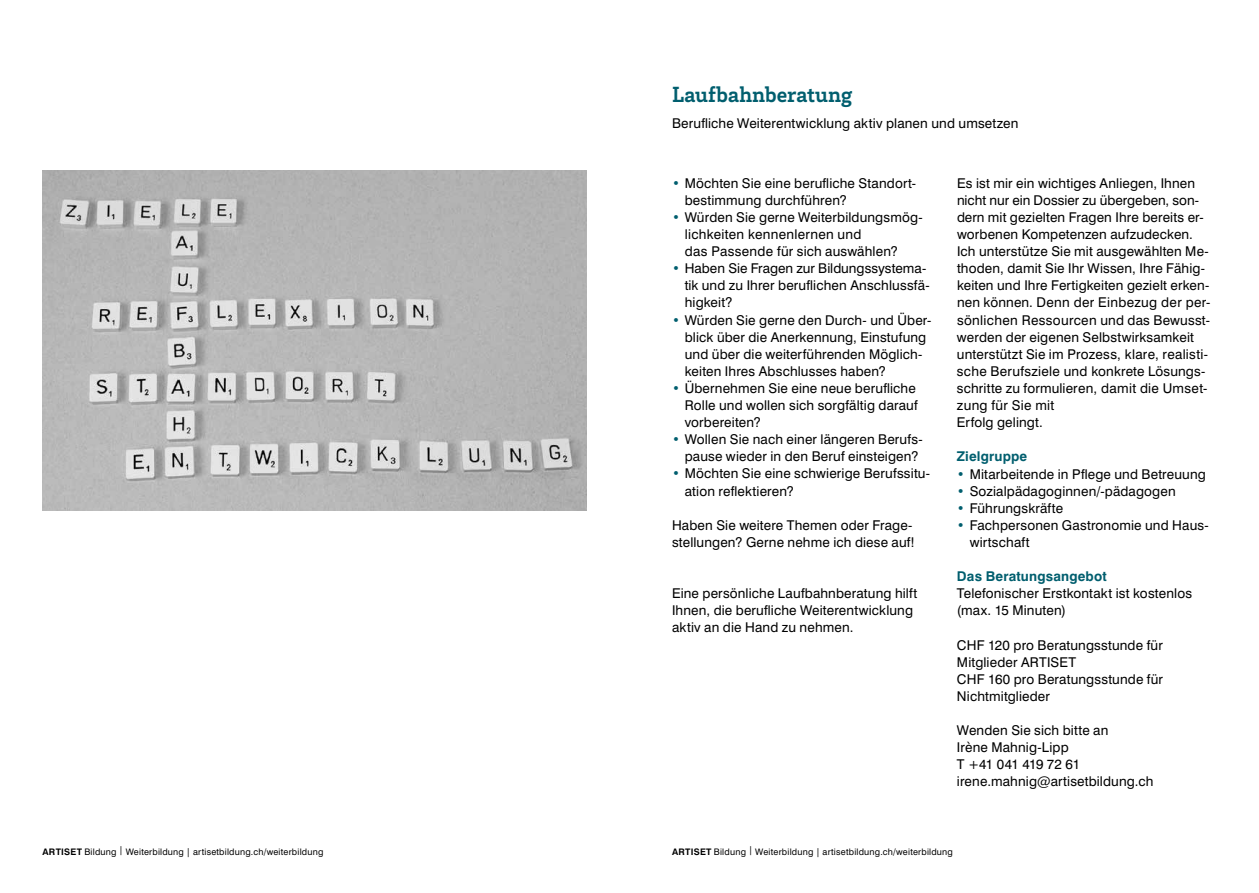
<style>
.page{position:relative;width:1259px;height:893px;background:#fff}
.page>*{position:absolute;margin:0;border:0;box-sizing:border-box;transform-origin:0 0}
.t1{font:700 22.5px "Brix Slab";color:#005e6e}
.t2{font:13.5px/17.1px "Swiss 721 BT";letter-spacing:.01em;color:#000}
.t3{font:700 13.5px "Swiss 721 BT";letter-spacing:.015em;color:#005e6e}
.t4{font:9px "Swiss 721 BT";letter-spacing:.02em;color:#000}
.s1{color:#005e6e}
.s2{font-weight:700}
</style>
<div class="page">
<img style="left:43px;top:170px;width:544px;height:340px">
<h1 class="t1" style="left:672px;top:80px;width:182px">Laufbahnberatung</h1>
<p class="t2" style="left:672px;top:114px;width:348px">Berufliche Weiterentwicklung aktiv planen und umsetzen</p>
<p class="t2" style="left:685px;top:174px;width:233px;text-indent:-13px"><span class="s1">•</span> Möchten Sie eine berufliche Standort&shy;bestimmung durchführen?</p>
<p class="t2" style="left:685px;top:208px;width:239px;text-indent:-13px"><span class="s1">•</span> Würden Sie gerne Weiterbildungsmög&shy;lichkeiten kennenlernen und<br>das Passende für sich auswählen?</p>
<p class="t2" style="left:685px;top:260px;width:246px;text-indent:-13px"><span class="s1">•</span> Haben Sie Fragen zur Bildungssystema&shy;tik und zu Ihrer beruflichen Anschlussfä&shy;higkeit?</p>
<p class="t2" style="left:685px;top:311px;width:248px;text-indent:-13px"><span class="s1">•</span> Würden Sie gerne den Durch- und Über&shy;blick über die Anerkennung, Einstufung und über die weiterführenden Möglich&shy;keiten Ihres Abschlusses haben?</p>
<p class="t2" style="left:685px;top:379px;width:234px;text-indent:-13px"><span class="s1">•</span> Übernehmen Sie eine neue berufliche<br>Rolle und wollen sich sorgfältig darauf vorbereiten?</p>
<p class="t2" style="left:685px;top:431px;width:239px;text-indent:-13px"><span class="s1">•</span> Wollen Sie nach einer längeren Berufs&shy;pause wieder in den Beruf einsteigen?</p>
<p class="t2" style="left:685px;top:465px;width:247px;text-indent:-13px"><span class="s1">•</span> Möchten Sie eine schwierige Berufssitu&shy;ation reflektieren?</p>
<p class="t2" style="left:672px;top:516px;width:244px">Haben Sie weitere Themen oder Frage&shy;stellungen? Gerne nehme ich diese auf!</p>
<p class="t2" style="left:672px;top:585px;width:247px">Eine persönliche Laufbahnberatung hilft<br>Ihnen, die berufliche Weiterentwicklung aktiv an die Hand zu nehmen.</p>
<p class="t2" style="left:957px;top:174px;width:255px">Es ist mir ein wichtiges Anliegen, Ihnen nicht nur ein Dossier zu übergeben, son&shy;dern mit gezielten Fragen Ihre bereits er&shy;worbenen Kompetenzen aufzudecken.<br>Ich unterstütze Sie mit ausgewählten Me&shy;thoden, damit Sie Ihr Wissen, Ihre Fähig&shy;keiten und Ihre Fertigkeiten gezielt erken&shy;nen können. Denn der Einbezug der per&shy;sönlichen Ressourcen und das Bewusst&shy;werden der eigenen Selbstwirksamkeit unterstützt Sie im Prozess, klare, realisti&shy;sche Berufsziele und konkrete Lösungs&shy;schritte zu formulieren, damit die Umset&shy;zung für Sie mit<br>Erfolg gelingt.</p>
<p class="t3" style="left:957px;top:448px;width:72px">Zielgruppe</p>
<p class="t2" style="left:957px;top:465px;width:250px"><span class="s1">•</span> Mitarbeitende in Pflege und Betreuung</p>
<p class="t2" style="left:957px;top:482px;width:220px"><span class="s1">•</span> Sozialpädagoginnen/-pädagogen</p>
<p class="t2" style="left:957px;top:499px;width:108px"><span class="s1">•</span> Führungskräfte</p>
<p class="t2" style="left:969px;top:516px;width:240px;text-indent:-13px"><span class="s1">•</span> Fachpersonen Gastronomie und Haus&shy;wirtschaft</p>
<p class="t3" style="left:957px;top:568px;width:151px">Das Beratungsangebot</p>
<p class="t2" style="left:957px;top:585px;width:237px">Telefonischer Erstkontakt ist kostenlos (max. 15 Minuten)</p>
<p class="t2" style="left:957px;top:636px;width:208px">CHF 120 pro Beratungsstunde für<br>Mitglieder ARTISET<br>CHF 160 pro Beratungsstunde für<br>Nichtmitglieder</p>
<p class="t2" style="left:957px;top:722px;width:198px">Wenden Sie sich bitte an<br>Irène Mahnig-Lipp<br>T +41 041 419 72 61 irene.mahnig@artisetbildung.ch</p>
<p class="t4" style="left:43px;top:846px;width:282px"><span class="s2">ARTISET</span> Bildung | Weiterbildung | artisetbildung.ch/weiterbildung</p>
<p class="t4" style="left:672px;top:846px;width:282px"><span class="s2">ARTISET</span> Bildung | Weiterbildung | artisetbildung.ch/weiterbildung</p>
</div>
